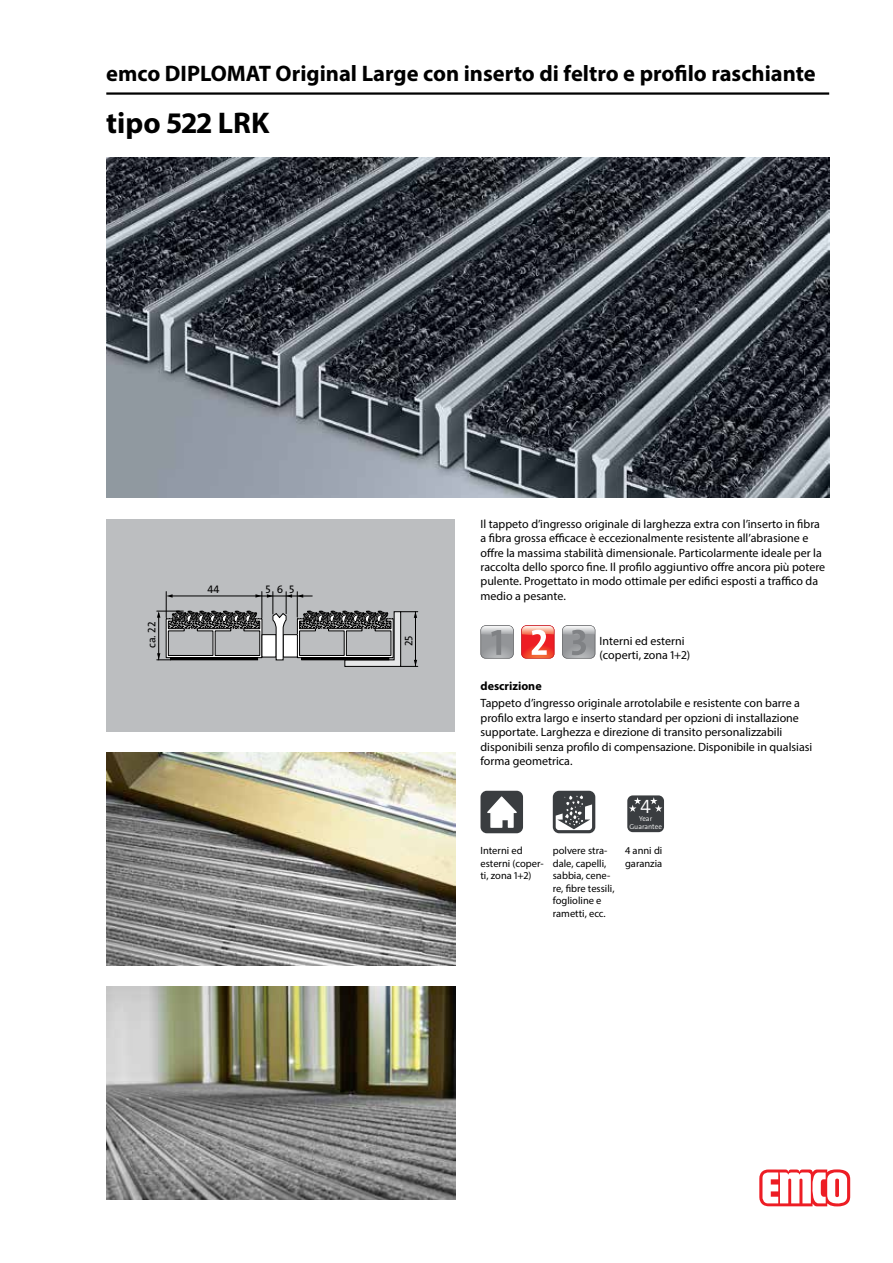
<style>
.page{position:relative;width:893px;height:1263px;background:#fff}
.page>*{position:absolute;margin:0;border:0;box-sizing:border-box;transform-origin:0 0}
.t1{font:700 30px "Myriad Pro";color:#000}
.t2{font:700 22.5px "Myriad Pro";color:#000}
.t3{font:300 19.5px "The Sans Os F";color:#fff}
.t4{font:12px/14.4px "Myriad Pro";color:#000}
.t5{font:700 12px "Myriad Pro";color:#000}
.t6{font:11.1px "The Sans Os F";color:#000}
.t7{font:10.5px/12.6px "Myriad Pro";color:#000}
.t8{font:300 7.05px/7.8px "The Sans Os F";color:#fff;text-align:center}
</style>
<div class="page">
<img style="left:106px;top:157px;width:723px;height:340px">
<hr style="left:106px;top:92px;width:723px;height:3px;background:#000">
<svg style="left:759px;top:1169px;width:91px;height:37px"></svg>
<div style="left:106px;top:519px;width:349px;height:212px;background:#bcbec0"></div>
<svg style="left:157px;top:592px;width:261px;height:75px"></svg>
<img style="left:106px;top:753px;width:349px;height:212px">
<img style="left:106px;top:986px;width:349px;height:213px">
<svg style="left:521px;top:625px;width:33px;height:33px"></svg>
<svg style="left:562px;top:625px;width:33px;height:33px"></svg>
<svg style="left:480px;top:625px;width:34px;height:33px"></svg>
<div style="left:480px;top:791px;width:43px;height:42px;background:#3a3d40;border-radius:6px"></div>
<svg style="left:487px;top:796px;width:30px;height:32px"></svg>
<svg style="left:553px;top:791px;width:42px;height:42px"></svg>
<svg style="left:556px;top:795px;width:36px;height:35px"></svg>
<div style="left:627px;top:795px;width:37px;height:37px;background:#3a3d40;border-radius:5px"></div>
<svg style="left:629px;top:797px;width:12px;height:15px"></svg>
<svg style="left:650px;top:797px;width:12px;height:15px"></svg>
<h2 class="t2" style="left:106px;top:59px;width:711px">emco DIPLOMAT Original Large con inserto di feltro e profilo raschiante</h2>
<h1 class="t1" style="left:106px;top:103px;width:165px">tipo 522 LRK</h1>
<p class="t6" style="left:145px;top:648px;width:28px;rotate:-90deg">ca. 22</p>
<p class="t6" style="left:208px;top:582px;width:14px">44</p>
<p class="t6" style="left:266px;top:582px;width:30px">565</p>
<p class="t6" style="left:402px;top:646px;width:12px;rotate:-90deg">25</p>
<p class="t4" style="left:480px;top:516px;width:346px">Il tappeto d’ingresso originale di larghezza extra con l’inserto in fibra a fibra grossa efficace è eccezionalmente resistente all’abrasione e offre la massima stabilità dimensionale. Particolarmente ideale per la raccolta dello sporco fine. Il profilo aggiuntivo offre ancora più potere pulente. Progettato in modo ottimale per edifici esposti a traffico da medio a pesante.</p>
<p class="t4" style="left:600px;top:633px;width:92px">Interni ed esterni (coperti, zona 1+2)</p>
<p class="t5" style="left:480px;top:678px;width:63px">descrizione</p>
<p class="t4" style="left:480px;top:696px;width:333px">Tappeto d’ingresso originale arrotolabile e resistente con barre a profilo extra largo e inserto standard per opzioni di installazione supportate. Larghezza e direzione di transito personalizzabili disponibili senza profilo di compensazione. Disponibile in qualsiasi forma geometrica.</p>
<p class="t7" style="left:480px;top:844px;width:65px">Interni ed esterni (coper&shy;ti, zona 1+2)</p>
<p class="t7" style="left:553px;top:844px;width:63px">polvere stra&shy;dale, capelli, sabbia, cene&shy;re, fibre tessili, foglioline e rametti, ecc.</p>
<h3 class="t3" style="left:640px;top:794px;width:12px">4</h3>
<p class="t8" style="left:629px;top:814px;width:34px">Year<br>Guarantee</p>
<p class="t7" style="left:625px;top:844px;width:39px">4 anni di garanzia</p>
</div>
